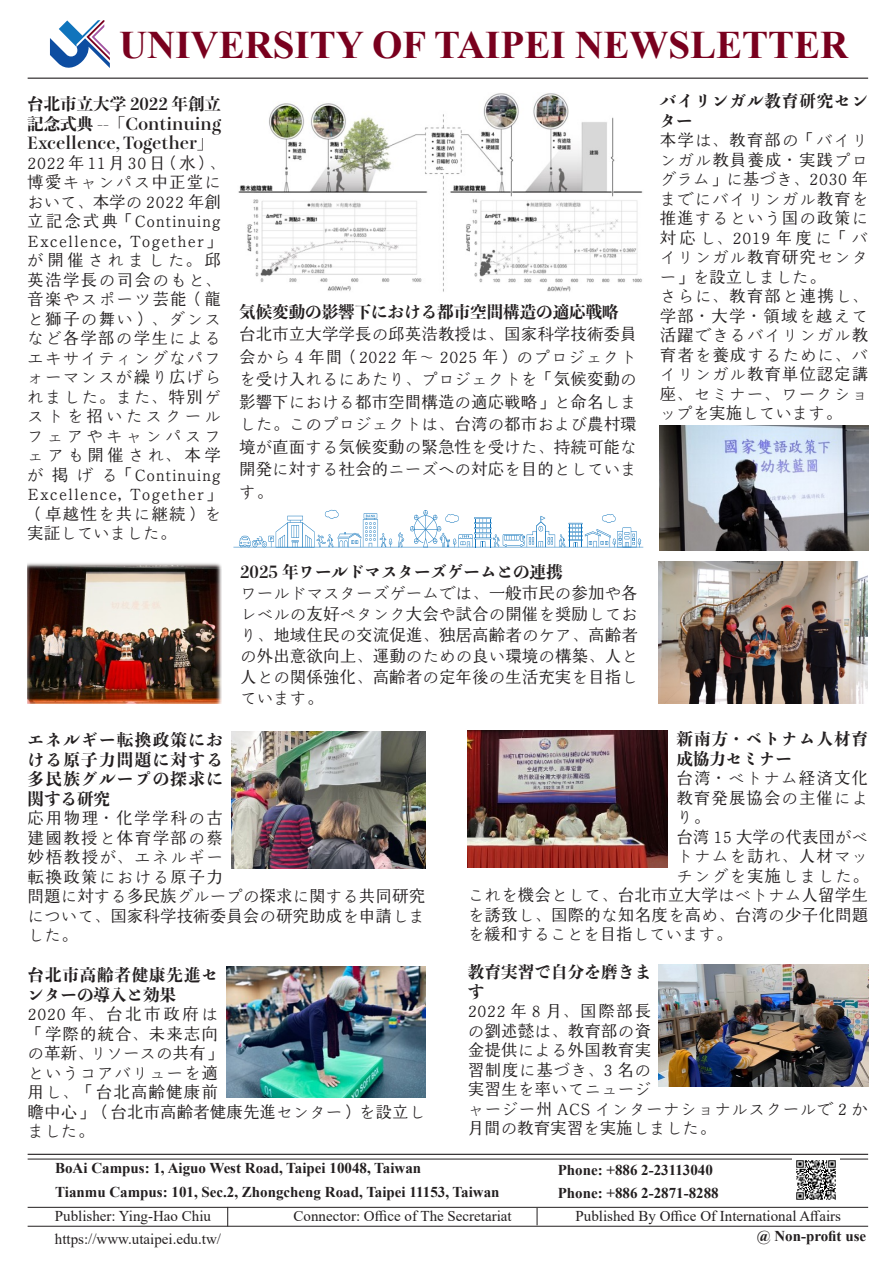
<style>
.page{position:relative;width:893px;height:1263px;background:#fff}
.page>*{position:absolute;margin:0;border:0;box-sizing:border-box;transform-origin:0 0}
.t1{font:700 39px "Times New Roman";color:#79001e}
.t2{font:16.5px/19.5px "Kinuta Marumin Fuji Std N R";letter-spacing:.025em;color:#231f20;text-align:justify}
.t3{font:16.5px/19.5px "Kinuta Marumin Fuji Std N R";letter-spacing:.075em;color:#231f20}
.t4{font:16.5px/19.5px "Kinuta Marumin Fuji Std N R";letter-spacing:.005em;color:#231f20}
.t5{font:16.5px/19.5px "Toppan Bunkyu Midashi Min Std N EB";color:#231f20;text-align:justify}
.t6{font:16.5px/19.5px "Toppan Bunkyu Midashi Min Std N EB";letter-spacing:.055em;color:#231f20}
.t7{font:16.5px "Kinuta Marumin Fuji Std N R";color:#231f20}
.t8{font:16.5px "Kinuta Marumin Fuji Std N R";letter-spacing:.07em;color:#231f20}
.t9{font:16.5px/19.5px "Toppan Bunkyu Midashi Min Std N EB";letter-spacing:.07em;color:#231f20}
.t10{font:700 15px/23.4px "Times New Roman";color:#231f20}
.t11{font:15px "Times New Roman";color:#231f20}
</style>
<div class="page">
<img style="left:28px;top:563px;width:193px;height:140px">
<img style="left:231px;top:732px;width:194px;height:136px">
<img style="left:226px;top:967px;width:199px;height:130px">
<img style="left:659px;top:425px;width:209px;height:125px">
<img style="left:658px;top:561px;width:209px;height:142px">
<img style="left:658px;top:964px;width:210px;height:122px">
<img style="left:468px;top:731px;width:200px;height:136px">
<hr style="left:28px;top:1207px;width:840px;height:1px;background:#231f20">
<hr style="left:28px;top:1226px;width:840px;height:1px;background:#231f20">
<svg style="left:227px;top:1208px;width:1px;height:18px"></svg>
<svg style="left:537px;top:1208px;width:1px;height:17px"></svg>
<hr style="left:28px;top:1159px;width:840px;height:1px;background:#231f20">
<hr style="left:28px;top:1154px;width:840px;height:1px;background:#231f20">
<svg style="left:50px;top:20px;width:60px;height:48px"></svg>
<hr style="left:28px;top:78px;width:840px;height:1px;background:#231f20">
<img style="left:238px;top:93px;width:405px;height:199px">
<svg style="left:233px;top:510px;width:410px;height:38px"></svg>
<img style="left:792px;top:1159px;width:47px;height:41px">
<p class="t1" style="left:119px;top:18px;width:731px">UNIVERSITY OF TAIPEI NEWSLETTER</p>
<p class="t5" style="left:27px;top:94px;width:195px">台北市立大学 2022 年創立記念式典 --「Continuing Excellence, Together」</p>
<p class="t3" style="left:27px;top:154px;width:199px">2022 年 11 月 30 日（水）、博愛キャンパス中正堂において、本学の 2022 年創立記念式典「Continuing<br>Excellence, Together」が開催されました。邱英浩学長の司会のもと、音楽やスポーツ芸能（龍と獅子の舞い）、ダンスなど各学部の学生によるエキサイティングなパフォーマンスが繰り広げられました。また、特別ゲストを招いたスクールフェアやキャンパスフェアも開催され、本学が掲げる「Continuing<br>Excellence, Together」（卓越性を共に継続）を実証していました。</p>
<p class="t5" style="left:239px;top:301px;width:381px">気候変動の影響下における都市空間構造の適応戦略</p>
<p class="t2" style="left:239px;top:324px;width:399px;line-height:22.5px">台北市立大学学長の邱英浩教授は、国家科学技術委員会から 4 年間（2022 年～ 2025 年）のプロジェクトを受け入れるにあたり、プロジェクトを「気候変動の影響下における都市空間構造の適応戦略」と命名しました。このプロジェクトは、台湾の都市および農村環境が直面する気候変動の緊急性を受けた、持続可能な開発に対する社会的ニーズへの対応を目的としています。</p>
<p class="t5" style="left:240px;top:561px;width:324px">2025 年ワールドマスターズゲームとの連携</p>
<p class="t2" style="left:240px;top:583px;width:399px;line-height:21px">ワールドマスターズゲームでは、一般市民の参加や各レベルの友好ペタンク大会や試合の開催を奨励しており、地域住民の交流促進、独居高齢者のケア、高齢者の外出意欲向上、運動のための良い環境の構築、人と人との関係強化、高齢者の定年後の生活充実を目指しています。</p>
<p class="t6" style="left:660px;top:91px;width:210px">バイリンガル教育研究センター</p>
<p class="t2" style="left:660px;top:131px;width:210px">本学は、教育部の「バイリンガル教員養成・実践プログラム」に基づき、2030 年までにバイリンガル教育を推進するという国の政策に対応し、2019 年度に「バイリンガル教育研究センター」を設立しました。</p>
<p class="t2" style="left:660px;top:287px;width:210px">さらに、教育部と連携し、学部・大学・領域を越えて活躍できるバイリンガル教育者を養成するために、バイリンガル教育単位認定講座、セミナー、ワークショップを実施しています。</p>
<p class="t9" style="left:676px;top:729px;width:193px">新南方・ベトナム人材育成協力セミナー</p>
<p class="t2" style="left:676px;top:769px;width:193px">台湾・ベトナム経済文化教育発展協会の主催により。</p>
<p class="t7" style="left:676px;top:828px;width:193px">台湾 15 大学の代表団がベ</p>
<p class="t8" style="left:676px;top:847px;width:193px">トナムを訪れ、人材マッ</p>
<p class="t8" style="left:676px;top:867px;width:193px">チングを実施しました。</p>
<p class="t2" style="left:468px;top:886px;width:402px">これを機会として、台北市立大学はベトナム人留学生</p>
<p class="t2" style="left:468px;top:906px;width:402px">を誘致し、国際的な知名度を高め、台湾の少子化問題</p>
<p class="t7" style="left:468px;top:925px;width:265px">を緩和することを目指しています。</p>
<p class="t5" style="left:468px;top:961px;width:185px">教育実習で自分を磨きます</p>
<p class="t2" style="left:468px;top:1002px;width:402px;text-align:left">2022 年 8 月、国際部長<br>の劉述懿は、教育部の資<br>金提供による外国教育実<br>習制度に基づき、3 名の<br>実習生を率いてニュージ<br>ャージー州 ACS インターナショナルスクールで 2 か月間の教育実習を実施しました。</p>
<p class="t10" style="left:55px;top:1156px;width:446px">BoAi Campus: 1, Aiguo West Road, Taipei 10048, Taiwan<br>Tianmu Campus: 101, Sec.2, Zhongcheng Road, Taipei 11153, Taiwan</p>
<p class="t11" style="left:55px;top:1228px;width:168px">https://www.utaipei.edu.tw/</p>
<p class="t5" style="left:28px;top:730px;width:197px">エネルギー転換政策における原子力問題に対する多民族グループの探求に関する研究</p>
<p class="t4" style="left:28px;top:809px;width:399px">応用物理・化学学科の古<br>建國教授と体育学部の蔡<br>妙梧教授が、エネルギー<br>転換政策における原子力<br>問題に対する多民族グループの探求に関する共同研究について、国家科学技術委員会の研究助成を申請しました。</p>
<p class="t6" style="left:28px;top:965px;width:192px">台北市高齢者健康先進センターの導入と効果</p>
<p class="t4" style="left:28px;top:1005px;width:399px">2020 年、台北市政府は<br>「学際的統合、未来志向<br>の革新、リソースの共有」<br>というコアバリューを適<br>用し、「台北高齢健康前<br>瞻中心」（台北市高齢者健康先進センター）を設立しました。</p>
<p class="t10" style="left:558px;top:1157px;width:157px">Phone: +886 2-23113040</p>
<p class="t10" style="left:558px;top:1181px;width:163px">Phone: +886 2-2871-8288</p>
<p class="t11" style="left:55px;top:1205px;width:158px">Publisher: Ying-Hao Chiu</p>
<p class="t11" style="left:294px;top:1205px;width:220px">Connector: Office of The Secretariat</p>
<p class="t11" style="left:575px;top:1205px;width:267px">Published By Office Of International Affairs</p>
<p class="t10" style="left:757px;top:1224px;width:111px">@ Non-profit use</p>
</div>
